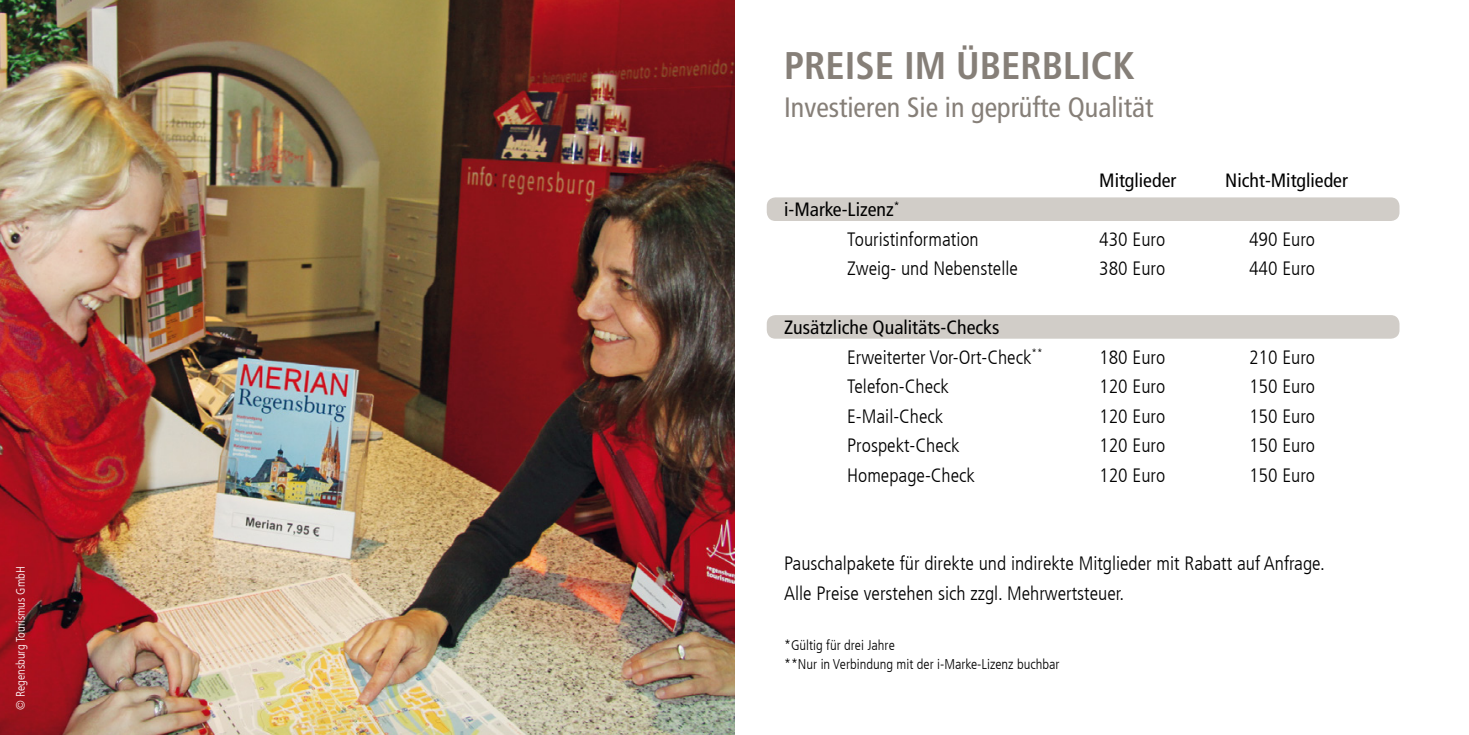
<style>
.page{position:relative;width:1469px;height:735px;background:#fff}
.page>*{position:absolute;margin:0;border:0;box-sizing:border-box;transform-origin:0 0}
.t1{font:700 condensed 38.5px "Frutiger LT Com";color:#867f78}
.t2{font:condensed 28px "Frutiger LT Com";color:#867f78}
.t3{font:300 condensed 19.25px "Frutiger LT Com";color:#000}
.t4{font:condensed 19.25px "Frutiger LT Com";color:#000}
.t5{font:300 condensed 14px "Frutiger LT Com";color:#000}
.t6{font:300 condensed 12.25px "Frutiger LT Com";color:#fff}
</style>
<div class="page">
<img style="left:0;top:0;width:734px;height:734px">
<div style="left:766px;top:197px;width:633px;height:24px;background:#d1cdc8;border-radius:9px"></div>
<div style="left:766px;top:315px;width:633px;height:23px;background:#d1cdc8;border-radius:9px"></div>
<p class="t6" style="left:14px;top:709px;width:145px;rotate:-90deg">© Regensburg Tourismus GmbH</p>
<p class="t1" style="left:784px;top:42px;width:352px">PREISE IM ÜBERBLICK</p>
<p class="t2" style="left:784px;top:91px;width:371px">Investieren Sie in geprüfte Qualität</p>
<p class="t4" style="left:1099px;top:169px;width:79px">Mitglieder</p>
<p class="t4" style="left:1225px;top:169px;width:124px">Nicht-Mitglieder</p>
<p class="t4" style="left:784px;top:198px;width:117px">i-Marke-Lizenz<sup>*</sup></p>
<p class="t3" style="left:847px;top:228px;width:133px">Touristinformation</p>
<p class="t3" style="left:1099px;top:228px;width:68px">430 Euro</p>
<p class="t3" style="left:1249px;top:228px;width:68px">490 Euro</p>
<p class="t3" style="left:847px;top:257px;width:172px">Zweig- und Nebenstelle</p>
<p class="t3" style="left:1099px;top:257px;width:68px">380 Euro</p>
<p class="t3" style="left:1249px;top:257px;width:68px">440 Euro</p>
<p class="t4" style="left:784px;top:316px;width:217px">Zusätzliche Qualitäts-Checks</p>
<p class="t3" style="left:847px;top:346px;width:197px">Erweiterter Vor-Ort-Check<sup>**</sup></p>
<p class="t3" style="left:1099px;top:346px;width:68px">180 Euro</p>
<p class="t3" style="left:1249px;top:346px;width:68px">210 Euro</p>
<p class="t3" style="left:847px;top:375px;width:103px">Telefon-Check</p>
<p class="t3" style="left:1099px;top:375px;width:68px">120 Euro</p>
<p class="t3" style="left:1249px;top:375px;width:68px">150 Euro</p>
<p class="t3" style="left:847px;top:404px;width:98px">E-Mail-Check</p>
<p class="t3" style="left:1099px;top:404px;width:68px">120 Euro</p>
<p class="t3" style="left:1249px;top:404px;width:68px">150 Euro</p>
<p class="t3" style="left:847px;top:434px;width:114px">Prospekt-Check</p>
<p class="t3" style="left:1099px;top:434px;width:68px">120 Euro</p>
<p class="t3" style="left:1249px;top:434px;width:68px">150 Euro</p>
<p class="t3" style="left:847px;top:463px;width:129px">Homepage-Check</p>
<p class="t3" style="left:1099px;top:463px;width:68px">120 Euro</p>
<p class="t3" style="left:1249px;top:463px;width:68px">150 Euro</p>
<p class="t3" style="left:784px;top:552px;width:542px">Pauschalpakete für direkte und indirekte Mitglieder mit Rabatt auf Anfrage.</p>
<p class="t3" style="left:784px;top:581px;width:342px">Alle Preise verstehen sich zzgl. Mehrwertsteuer.</p>
<p class="t5" style="left:784px;top:636px;width:112px">*Gültig für drei Jahre</p>
<p class="t5" style="left:784px;top:655px;width:277px">**Nur in Verbindung mit der i-Marke-Lizenz buchbar</p>
</div>
